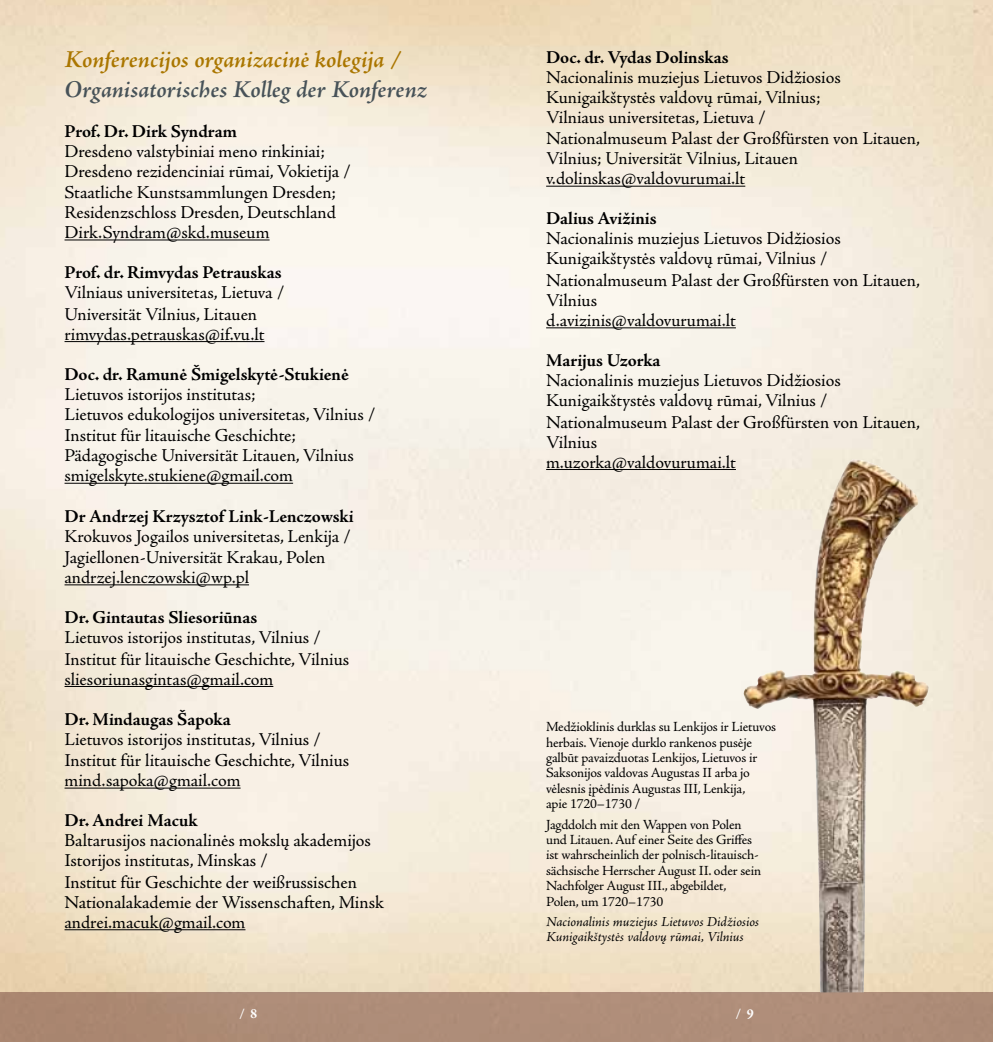
<style>
.page{position:relative;width:993px;height:1042px;background:#fff}
.page>*{position:absolute;margin:0;border:0;box-sizing:border-box;transform-origin:0 0}
.t1{font:italic 600 24.5px "Adobe Jenson Pro";color:#475258}
.t2{font:italic 600 24.5px "Adobe Jenson Pro";letter-spacing:-.005em;color:#aa7600}
.t3{font:18.2px/20.5px "Adobe Jenson Pro";color:#000}
.t4{font:700 18.2px "Adobe Jenson Pro";letter-spacing:-.005em;color:#000}
.t5{font:14px/15.4px "Adobe Jenson Pro";letter-spacing:-.01em;color:#000}
.t6{font:italic 14px/15.4px "Adobe Jenson Pro";letter-spacing:-.005em;color:#000}
.t7{font:700 14px "Garamond Premr Pro";color:#fff}
</style>
<div class="page">
<img style="left:0;top:0;width:992px;height:992px">
<div style="left:0;top:992px;width:496px;height:50px;background:#ad8c77"></div>
<div style="left:496px;top:992px;width:496px;height:50px;background:#ae8d79"></div>
<hr style="left:64px;top:239px;width:205px;height:1px;background:#000">
<hr style="left:64px;top:341px;width:200px;height:1px;background:#000">
<hr style="left:64px;top:483px;width:229px;height:1px;background:#000">
<hr style="left:64px;top:584px;width:185px;height:1px;background:#000">
<hr style="left:64px;top:686px;width:209px;height:1px;background:#000">
<hr style="left:64px;top:787px;width:176px;height:1px;background:#000">
<hr style="left:64px;top:929px;width:181px;height:1px;background:#000">
<hr style="left:546px;top:186px;width:199px;height:1px;background:#000">
<hr style="left:546px;top:327px;width:189px;height:1px;background:#000">
<hr style="left:546px;top:469px;width:189px;height:1px;background:#000">
<img style="left:742px;top:459px;width:111px;height:266px">
<h1 class="t2" style="left:64px;top:46px;width:339px">Konferencijos organizacinė kolegija /</h1>
<h1 class="t1" style="left:64px;top:75px;width:364px">Organisatorisches Kolleg der Konferenz</h1>
<p class="t4" style="left:64px;top:120px;width:174px">Prof. Dr. Dirk Syndram</p>
<p class="t3" style="left:64px;top:141px;width:288px">Dresdeno valstybiniai meno rinkiniai; Dresdeno rezidenciniai rūmai, Vokietija / Staatliche Kunstsammlungen Dresden; Residenzschloss Dresden, Deutschland Dirk.Syndram@skd.museum</p>
<p class="t4" style="left:64px;top:262px;width:218px">Prof. dr. Rimvydas Petrauskas</p>
<p class="t3" style="left:64px;top:282px;width:221px">Vilniaus universitetas, Lietuva /<br>Universität Vilnius, Litauen rimvydas.petrauskas@if.vu.lt</p>
<p class="t4" style="left:64px;top:364px;width:286px">Doc. dr. Ramunė Šmigelskytė-Stukienė</p>
<p class="t3" style="left:64px;top:384px;width:312px">Lietuvos istorijos institutas;<br>Lietuvos edukologijos universitetas, Vilnius / Institut für litauische Geschichte; Pädagogische Universität Litauen, Vilnius smigelskyte.stukiene@gmail.com</p>
<p class="t4" style="left:64px;top:505px;width:290px">Dr Andrzej Krzysztof Link-Lenczowski</p>
<p class="t3" style="left:64px;top:526px;width:288px">Krokuvos Jogailos universitetas, Lenkija /<br>Jagiellonen-Universität Krakau, Polen andrzej.lenczowski@wp.pl</p>
<p class="t4" style="left:64px;top:607px;width:194px">Dr. Gintautas Sliesoriūnas</p>
<p class="t3" style="left:64px;top:627px;width:286px">Lietuvos istorijos institutas, Vilnius /<br>Institut für litauische Geschichte, Vilnius sliesoriunasgintas@gmail.com</p>
<p class="t4" style="left:64px;top:708px;width:168px">Dr. Mindaugas Šapoka</p>
<p class="t3" style="left:64px;top:729px;width:286px">Lietuvos istorijos institutas, Vilnius /<br>Institut für litauische Geschichte, Vilnius mind.sapoka@gmail.com</p>
<p class="t4" style="left:64px;top:810px;width:135px">Dr. Andrei Macuk</p>
<p class="t3" style="left:64px;top:831px;width:321px">Baltarusijos nacionalinės mokslų akademijos Istorijos institutas, Minskas /<br>Institut für Geschichte der weißrussischen Nationalakademie der Wissenschaften, Minsk andrei.macuk@gmail.com</p>
<p class="t4" style="left:546px;top:47px;width:184px">Doc. dr. Vydas Dolinskas</p>
<p class="t3" style="left:546px;top:67px;width:375px">Nacionalinis muziejus Lietuvos Didžiosios Kunigaikštystės valdovų rūmai, Vilnius;<br>Vilniaus universitetas, Lietuva /<br>Nationalmuseum Palast der Großfürsten von Litauen, Vilnius; Universität Vilnius, Litauen v.dolinskas@valdovurumai.lt</p>
<p class="t4" style="left:546px;top:208px;width:112px">Dalius Avižinis</p>
<p class="t3" style="left:546px;top:229px;width:375px">Nacionalinis muziejus Lietuvos Didžiosios Kunigaikštystės valdovų rūmai, Vilnius / Nationalmuseum Palast der Großfürsten von Litauen, Vilnius<br>d.avizinis@valdovurumai.lt</p>
<p class="t4" style="left:546px;top:350px;width:116px">Marijus Uzorka</p>
<p class="t3" style="left:546px;top:370px;width:375px">Nacionalinis muziejus Lietuvos Didžiosios Kunigaikštystės valdovų rūmai, Vilnius / Nationalmuseum Palast der Großfürsten von Litauen, Vilnius<br>m.uzorka@valdovurumai.lt</p>
<p class="t5" style="left:546px;top:719px;width:231px">Medžioklinis durklas su Lenkijos ir Lietuvos herbais. Vienoje durklo rankenos pusėje galbūt pavaizduotas Lenkijos, Lietuvos ir Saksonijos valdovas Augustas II arba jo vėlesnis įpėdinis Augustas III, Lenkija,<br>apie 1720–1730 /</p>
<p class="t5" style="left:546px;top:816px;width:216px">Jagddolch mit den Wappen von Polen und Litauen. Auf einer Seite des Griffes ist wahrscheinlich der polnisch-litauisch&shy;sächsische Herrscher August II. oder sein Nachfolger August III., abgebildet, Polen, um 1720–1730</p>
<p class="t6" style="left:546px;top:914px;width:214px">Nacionalinis muziejus Lietuvos Didžiosios<br>Kunigaikštystės valdovų rūmai, Vilnius</p>
<p class="t7" style="left:239px;top:1005px;width:20px">/ 8</p>
<p class="t7" style="left:735px;top:1005px;width:20px">/ 9</p>
</div>
